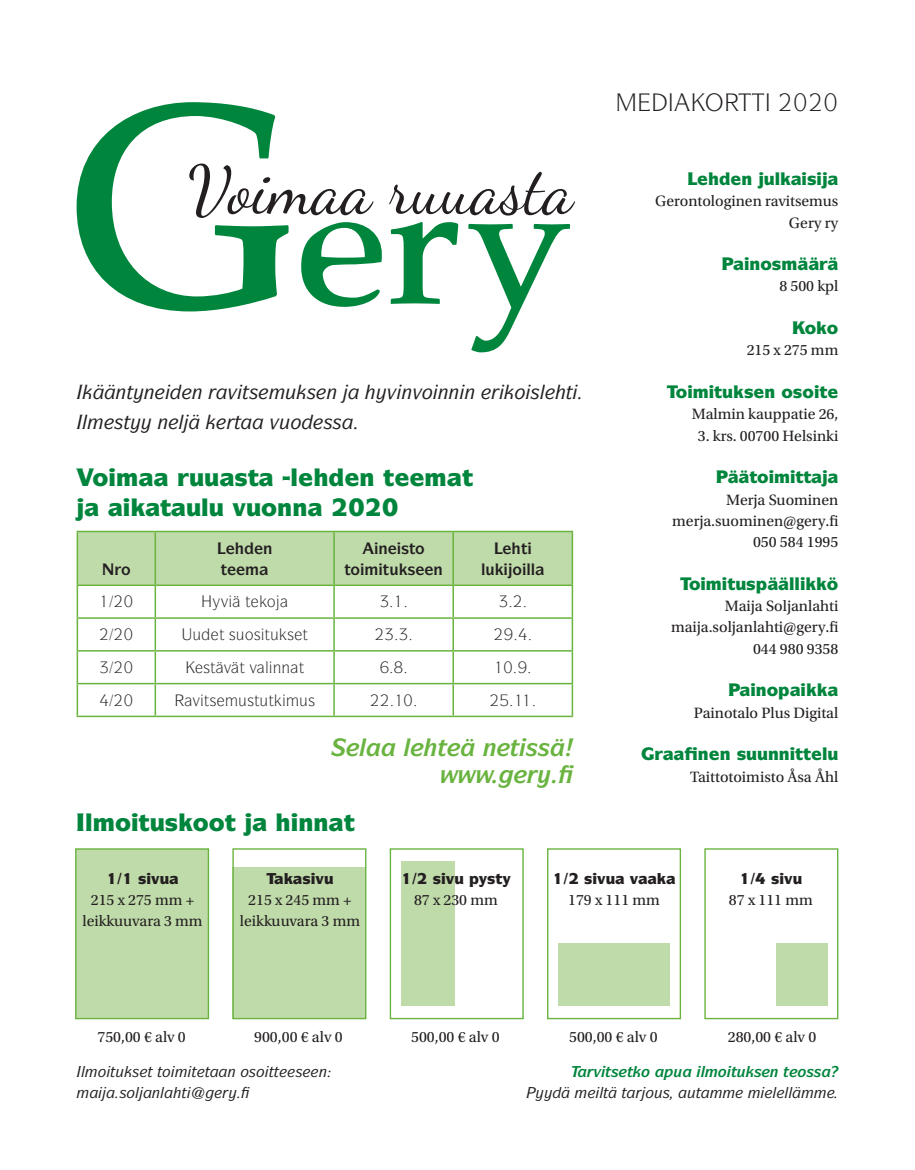
<style>
.page{position:relative;width:915px;height:1170px;background:#fff}
.page>*{position:absolute;margin:0;border:0;box-sizing:border-box;transform-origin:0 0}
.t1{font:67.5px "Dancing Script";color:#231f20}
.väliotsikko{font:900 24px "ITC Symbol Std";color:#00853d}
.pikkunosto_lainaus{font:italic 700 24px "ITC Symbol Std";color:#69b33f}
.ing{font:italic 500 19.5px "ITC Symbol Std";color:#231f20}
.väliotsikko-2{font:900 17.25px "ITC Symbol Std";color:#00853d}
.L{font:15.75px/21px "Utopia Std";color:#231f20;text-align:center}
.L-2{font:15.75px "ITC Symbol Std";color:#231f20}
.L-3{font:700 15.75px "ITC Symbol Std";color:#231f20}
.ing-2{font:italic 500 15px "ITC Symbol Std";color:#231f20}
.väliotsikko-3{font:900 15px "ITC Symbol Std";color:#231f20}
.ing-3{font:italic 700 15px "ITC Symbol Std";color:#00853d}
</style>
<div class="page">
<svg style="left:77px;top:102px;width:493px;height:250px"></svg>
<div style="left:75px;top:848px;width:134px;height:171px;background:#c0dbaa;border:1px solid #69b33f"></div>
<div style="left:232px;top:867px;width:134px;height:152px;background:#c0dbaa"></div>
<div style="left:232px;top:848px;width:134px;height:171px;border:1px solid #69b33f"></div>
<div style="left:389px;top:848px;width:134px;height:171px;border:1px solid #69b33f"></div>
<div style="left:400px;top:861px;width:54px;height:144px;background:#c0dbaa"></div>
<div style="left:547px;top:848px;width:133px;height:171px;border:1px solid #69b33f"></div>
<div style="left:558px;top:943px;width:111px;height:62px;background:#c0dbaa"></div>
<div style="left:704px;top:848px;width:134px;height:171px;border:1px solid #69b33f"></div>
<div style="left:775px;top:943px;width:52px;height:62px;background:#c0dbaa"></div>
<hr style="left:77px;top:530px;width:78px;height:2px;background:#69b33f">
<hr style="left:155px;top:530px;width:179px;height:2px;background:#69b33f">
<hr style="left:334px;top:530px;width:119px;height:2px;background:#69b33f">
<hr style="left:453px;top:530px;width:120px;height:2px;background:#69b33f">
<hr style="left:571px;top:532px;width:2px;height:52px;background:#69b33f">
<hr style="left:77px;top:584px;width:78px;height:2px;background:#69b33f">
<hr style="left:77px;top:586px;width:1px;height:31px;background:#69b33f">
<hr style="left:155px;top:584px;width:179px;height:2px;background:#69b33f">
<hr style="left:154px;top:586px;width:2px;height:31px;background:#69b33f">
<hr style="left:334px;top:584px;width:119px;height:2px;background:#69b33f">
<hr style="left:333px;top:586px;width:2px;height:31px;background:#69b33f">
<hr style="left:453px;top:584px;width:120px;height:2px;background:#69b33f">
<hr style="left:452px;top:586px;width:2px;height:31px;background:#69b33f">
<hr style="left:571px;top:586px;width:2px;height:31px;background:#69b33f">
<hr style="left:77px;top:617px;width:78px;height:1px;background:#69b33f">
<hr style="left:77px;top:618px;width:1px;height:32px;background:#69b33f">
<hr style="left:155px;top:617px;width:179px;height:1px;background:#69b33f">
<hr style="left:154px;top:618px;width:2px;height:32px;background:#69b33f">
<hr style="left:334px;top:617px;width:119px;height:1px;background:#69b33f">
<hr style="left:333px;top:618px;width:2px;height:32px;background:#69b33f">
<hr style="left:453px;top:617px;width:120px;height:1px;background:#69b33f">
<hr style="left:452px;top:618px;width:2px;height:32px;background:#69b33f">
<hr style="left:571px;top:618px;width:2px;height:32px;background:#69b33f">
<hr style="left:77px;top:650px;width:78px;height:1px;background:#69b33f">
<hr style="left:77px;top:651px;width:1px;height:31px;background:#69b33f">
<hr style="left:155px;top:650px;width:179px;height:1px;background:#69b33f">
<hr style="left:154px;top:651px;width:2px;height:31px;background:#69b33f">
<hr style="left:334px;top:650px;width:119px;height:1px;background:#69b33f">
<hr style="left:333px;top:651px;width:2px;height:31px;background:#69b33f">
<hr style="left:453px;top:650px;width:120px;height:1px;background:#69b33f">
<hr style="left:452px;top:651px;width:2px;height:31px;background:#69b33f">
<hr style="left:571px;top:651px;width:2px;height:31px;background:#69b33f">
<hr style="left:77px;top:682px;width:78px;height:2px;background:#69b33f">
<hr style="left:77px;top:684px;width:1px;height:31px;background:#69b33f">
<hr style="left:155px;top:682px;width:179px;height:2px;background:#69b33f">
<hr style="left:154px;top:684px;width:2px;height:31px;background:#69b33f">
<hr style="left:334px;top:682px;width:119px;height:2px;background:#69b33f">
<hr style="left:333px;top:684px;width:2px;height:31px;background:#69b33f">
<hr style="left:453px;top:682px;width:120px;height:2px;background:#69b33f">
<hr style="left:452px;top:684px;width:2px;height:31px;background:#69b33f">
<hr style="left:571px;top:684px;width:2px;height:31px;background:#69b33f">
<hr style="left:77px;top:715px;width:78px;height:2px;background:#69b33f">
<hr style="left:155px;top:715px;width:179px;height:2px;background:#69b33f">
<hr style="left:334px;top:715px;width:119px;height:2px;background:#69b33f">
<hr style="left:453px;top:715px;width:120px;height:2px;background:#69b33f">
<svg style="left:77px;top:531px;width:495px;height:54px;background:#bbd9a5"></svg>
<svg style="left:344px;top:563px;width:38px;height:12px"></svg>
<svg style="left:494px;top:542px;width:37px;height:12px"></svg>
<p class="t1" style="left:187px;top:138px;width:387px">Voimaa ruuasta</p>
<p class="ing" style="left:116px;top:380px;width:41px">■▼ ■</p>
<p class="ing" style="left:192px;top:380px;width:68px">■ ❖▼▲</p>
<p class="ing" style="left:285px;top:380px;width:53px">◆▲■</p>
<p class="ing" style="left:386px;top:380px;width:90px">❖■❖□■■■</p>
<p class="ing" style="left:514px;top:380px;width:60px">□▲● ▼</p>
<p class="ing" style="left:82px;top:410px;width:49px">● ▲▼</p>
<p class="ing" style="left:234px;top:410px;width:109px">▼ ❖◆□ ▲▲</p>
<p class="väliotsikko" style="left:189px;top:461px;width:71px">◆◆ ▲▼</p>
<p class="väliotsikko" style="left:290px;top:461px;width:9px">●</p>
<p class="väliotsikko" style="left:160px;top:491px;width:149px">▼ ◆●◆ ❖◆□■■</p>
<p class="L-3" style="left:263px;top:537px;width:11px">■</p>
<p class="L-3" style="left:378px;top:537px;width:48px">■ ▲▼□</p>
<p class="L-3" style="left:383px;top:558px;width:61px">▼◆▲ ■</p>
<p class="L-3" style="left:481px;top:558px;width:55px">●◆ □●●</p>
<p class="L-2" style="left:201px;top:592px;width:76px">★❖ ▼ □</p>
<p class="L-2" style="left:192px;top:624px;width:117px">◆ ▼ ▲◆□▲▼◆ ▲ ▼</p>
<p class="L-2" style="left:203px;top:657px;width:102px">▲▼❖▼ ❖●■■▼</p>
<p class="L-2" style="left:192px;top:690px;width:25px">❖▼▲</p>
<p class="L-2" style="left:238px;top:690px;width:37px">◆▲▼◆▼</p>
<p class="pikkunosto_lainaus" style="left:359px;top:731px;width:89px">● ● ▼</p>
<p class="pikkunosto_lainaus" style="left:482px;top:731px;width:69px">■ ▼▲▲</p>
<p class="väliotsikko" style="left:85px;top:807px;width:152px">● □ ▼◆▲ □□▼</p>
<p class="väliotsikko" style="left:298px;top:807px;width:58px">■■ ▼</p>
<p class="väliotsikko-2" style="left:741px;top:168px;width:40px">■ ◆●</p>
<p class="L" style="left:655px;top:191px;width:185px;text-align:right">Gerontologinen ravitsemus<br>Gery ry</p>
<p class="väliotsikko-2" style="left:749px;top:253px;width:33px">■□▲</p>
<p class="L" style="left:779px;top:276px;width:60px">8 500 kpl</p>
<p class="L" style="left:746px;top:340px;width:93px">215 x 275 mm</p>
<p class="väliotsikko-2" style="left:675px;top:381px;width:153px">□ ▼◆ ▲ ■ □▲□▼</p>
<p class="L" style="left:691px;top:404px;width:148px">Malmin kauppatie 26,</p>
<p class="L" style="left:697px;top:425px;width:142px">3. krs. 00700 Helsinki</p>
<p class="L" style="left:725px;top:489px;width:114px">Merja Suominen</p>
<p class="L" style="left:672px;top:510px;width:167px">merja.suominen@gery.fi</p>
<p class="L" style="left:752px;top:532px;width:87px">050 584 1995</p>
<p class="väliotsikko-2" style="left:688px;top:572px;width:68px">□ ▼◆▲</p>
<p class="L" style="left:724px;top:595px;width:115px">Maija Soljanlahti</p>
<p class="L" style="left:671px;top:617px;width:169px">maija.soljanlahti@gery.fi</p>
<p class="L" style="left:752px;top:638px;width:87px">044 980 9358</p>
<p class="L" style="left:693px;top:702px;width:146px">Painotalo Plus Digital</p>
<p class="väliotsikko-2" style="left:697px;top:743px;width:142px">■ ■ ▲◆◆■■ ▼▼ ●◆</p>
<p class="L" style="left:690px;top:766px;width:150px">Taittotoimisto Åsa Åhl</p>
<p class="väliotsikko-3" style="left:138px;top:869px;width:33px">▲ ❖◆</p>
<p class="L" style="left:82px;top:889px;width:122px">215 x 275 mm + leikkuuvara 3 mm</p>
<p class="väliotsikko-3" style="left:302px;top:869px;width:33px">▲ ❖◆</p>
<p class="L" style="left:240px;top:889px;width:122px">215 x 245 mm + leikkuuvara 3 mm</p>
<p class="väliotsikko-3" style="left:432px;top:869px;width:33px">▲ ❖◆</p>
<p class="L" style="left:414px;top:889px;width:85px">87 x 230 mm</p>
<p class="väliotsikko-3" style="left:583px;top:869px;width:56px">▲ ❖◆ ❖</p>
<p class="L" style="left:568px;top:889px;width:93px">179 x 111 mm</p>
<p class="väliotsikko-3" style="left:755px;top:869px;width:48px">✔ ▲ ❖◆</p>
<p class="L" style="left:728px;top:889px;width:85px">87 x 111 mm</p>
<p class="L" style="left:97px;top:1026px;width:90px">750,00 € alv 0</p>
<p class="L" style="left:254px;top:1026px;width:90px">900,00 € alv 0</p>
<p class="L" style="left:411px;top:1026px;width:90px">500,00 € alv 0</p>
<p class="L" style="left:569px;top:1026px;width:90px">500,00 € alv 0</p>
<p class="L" style="left:727px;top:1026px;width:90px">280,00 € alv 0</p>
<p class="ing-3" style="left:593px;top:1061px;width:58px">❖▼▲▼□</p>
<p class="ing-3" style="left:673px;top:1061px;width:149px">◆ ● □▼◆▲■ ▼□▲▲</p>
<p class="ing-2" style="left:599px;top:1082px;width:103px">●▼ ▼ □◆▲ ◆▼</p>
<p class="ing-2" style="left:772px;top:1082px;width:21px">● ●●</p>
<p class="ing-2" style="left:81px;top:1061px;width:91px">● □▼◆▲▼ ▼□</p>
<p class="ing-2" style="left:191px;top:1061px;width:137px">▼▼ ■ □▲□▼▼ ▲ ■</p>
<p class="ing-2" style="left:119px;top:1082px;width:69px">▲□● ■● ▼</p>
</div>
